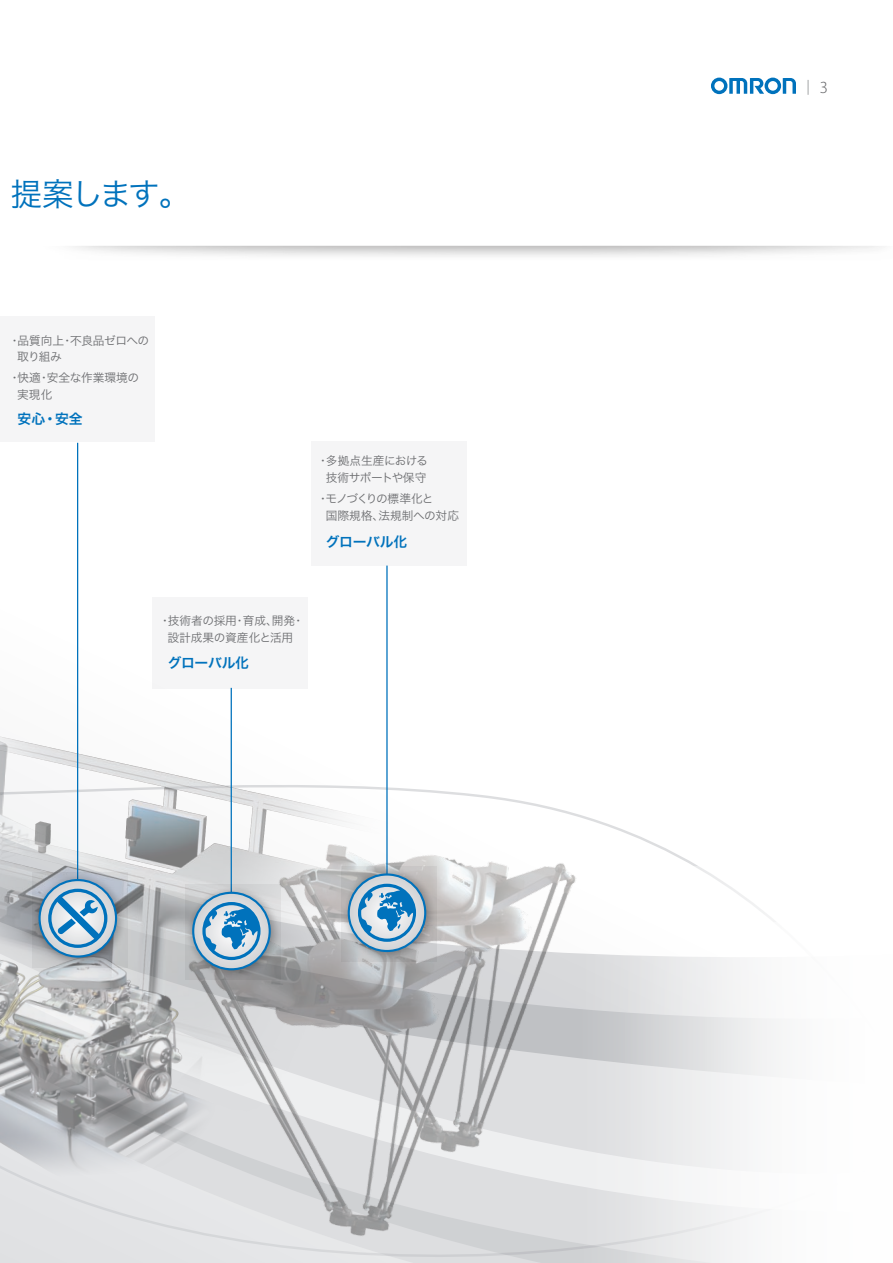
<style>
.page{position:relative;width:893px;height:1263px;background:#fff}
.page>*{position:absolute;margin:0;border:0;box-sizing:border-box;transform-origin:0 0}
.t1{font:31.95px "Hira Kaku Pro N W3";letter-spacing:-.09em;color:#0072bc}
.t2{font:300 14.85px "Koz Go Pro";color:#6c6d70}
.t3{font:13.8px "Hira Kaku Pro W6";letter-spacing:-.02em;color:#0072bc}
.t4{font:11.7px/16.5px "Hira Kaku Pro N W3";letter-spacing:-.025em;color:#6c6d70}
.t5{font:11.7px/16.5px "Hira Kaku Pro N W3";color:#6c6d70}
</style>
<div class="page">
<img style="left:0;top:245px;width:882px;height:1018px">
<div style="left:0;top:317px;width:155px;height:125px;background:#f5f5f6"></div>
<hr style="left:77px;top:443px;width:1px;height:444px;background:#0072bc">
<svg style="left:32px;top:872px;width:95px;height:95px"></svg>
<svg style="left:40px;top:880px;width:76px;height:76px"></svg>
<div style="left:38px;top:879px;width:79px;height:79px;border:2px solid #0072bc;border-radius:50%"></div>
<svg style="left:48px;top:889px;width:59px;height:59px"></svg>
<div style="left:311px;top:442px;width:155px;height:124px;background:#f5f5f6"></div>
<hr style="left:386px;top:566px;width:2px;height:308px;background:#0072bc">
<svg style="left:341px;top:866px;width:95px;height:95px"></svg>
<svg style="left:349px;top:874px;width:76px;height:77px"></svg>
<div style="left:348px;top:873px;width:78px;height:79px;border:2px solid #0072bc;border-radius:50%"></div>
<svg style="left:358px;top:884px;width:58px;height:58px"></svg>
<div style="left:153px;top:597px;width:155px;height:91px;background:#f5f5f6"></div>
<hr style="left:231px;top:688px;width:1px;height:211px;background:#0072bc">
<svg style="left:186px;top:885px;width:95px;height:95px"></svg>
<svg style="left:193px;top:893px;width:77px;height:76px"></svg>
<div style="left:192px;top:892px;width:79px;height:78px;border:2px solid #0072bc;border-radius:50%"></div>
<svg style="left:202px;top:902px;width:59px;height:58px"></svg>
<svg style="left:711px;top:78px;width:85px;height:16px"></svg>
<h1 class="t1" style="left:11px;top:166px;width:182px">提案します。</h1>
<p class="t4" style="left:17px;top:331px;width:133px;text-indent:-9px">・品質向上・不良品ゼロへの取り組み</p>
<p class="t5" style="left:9px;top:369px;width:132px">・快適・安全な作業環境の　実現化</p>
<p class="t3" style="left:18px;top:406px;width:66px">安心・安全</p>
<p class="t4" style="left:317px;top:452px;width:112px">・多拠点生産における　技術サポートや保守</p>
<p class="t4" style="left:317px;top:489px;width:143px">・モノづくりの標準化と<br>　国際規格、法規制への対応</p>
<p class="t3" style="left:326px;top:529px;width:97px">グローバル化　</p>
<p class="t5" style="left:159px;top:611px;width:147px">・技術者の採用・育成、開発・　設計成果の資産化と活用</p>
<p class="t3" style="left:168px;top:650px;width:83px">グローバル化</p>
<p class="t2" style="left:801px;top:77px;width:28px">｜ 3</p>
</div>
